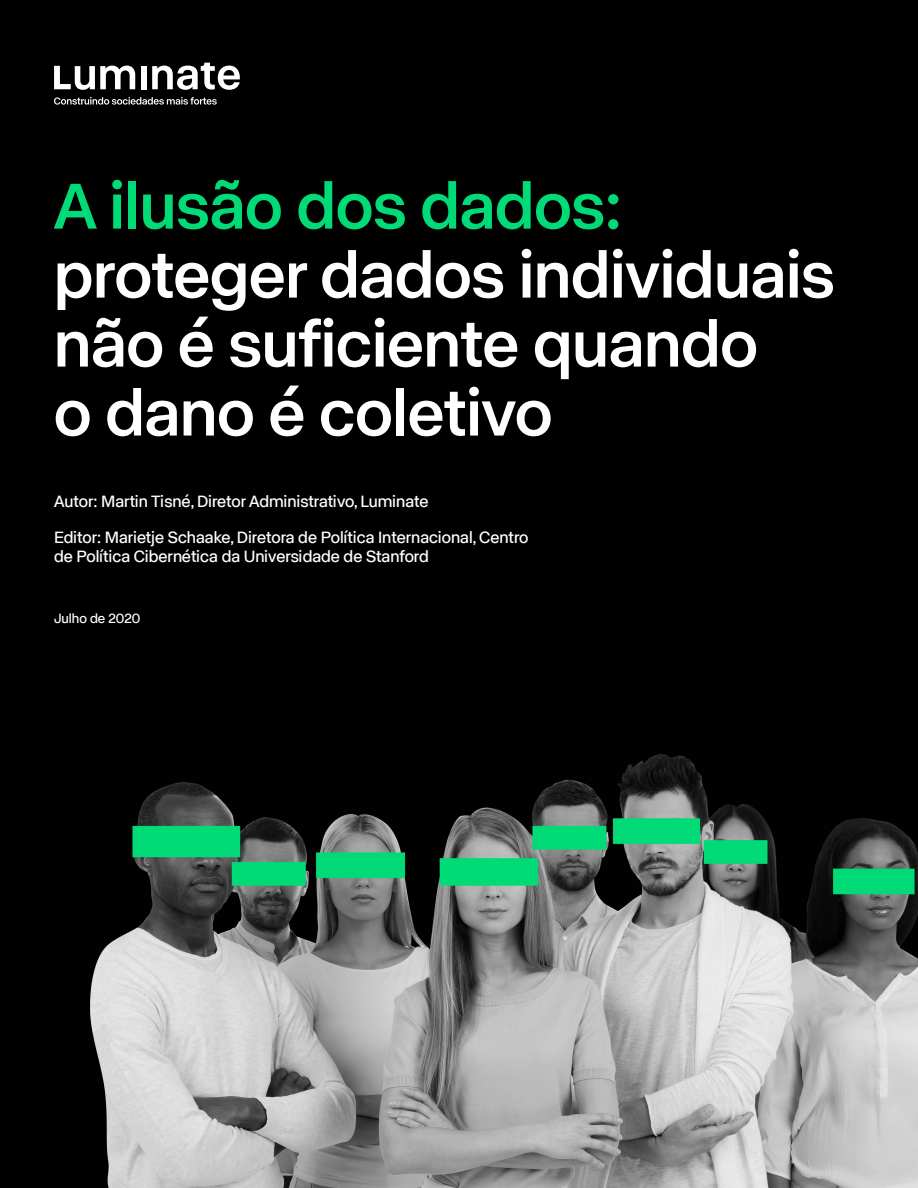
<style>
.page{position:relative;width:918px;height:1188px;background:#000}
.page>*{position:absolute;margin:0;border:0;box-sizing:border-box;transform-origin:0 0}
.t1{font:66px/69px "ABC Normal Neutral";color:#fff}
.t2{font:66px "ABC Normal Neutral";color:#00db77}
.t3{font:16.5px/36px "ABC Normal";color:#fff}
.t4{font:13.5px "ABC Normal";color:#fff}
</style>
<div class="page">
<img style="left:90px;top:754px;width:828px;height:434px">
<div style="left:141px;top:66px;width:5px;height:23px;background:#fff"></div>
<svg style="left:152px;top:63px;width:88px;height:27px"></svg>
<svg style="left:54px;top:66px;width:81px;height:24px"></svg>
<svg style="left:54px;top:97px;width:163px;height:8px"></svg>
<h1 class="t2" style="left:54px;top:161px;width:569px">A ilusão dos dados:</h1>
<h1 class="t1" style="left:54px;top:236px;width:782px">proteger dados individuais não é suficiente quando<br>o dano é coletivo</h1>
<p class="t3" style="left:54px;top:482px;width:476px">Autor: Martin Tisné, Diretor Administrativo, Luminate<br>Editor: Marietje Schaake, Diretora de Política Internacional, Centro</p>
<p class="t3" style="left:54px;top:538px;width:376px">de Política Cibernética da Universidade de Stanford</p>
<p class="t4" style="left:54px;top:609px;width:88px">Julho de 2020</p>
</div>
